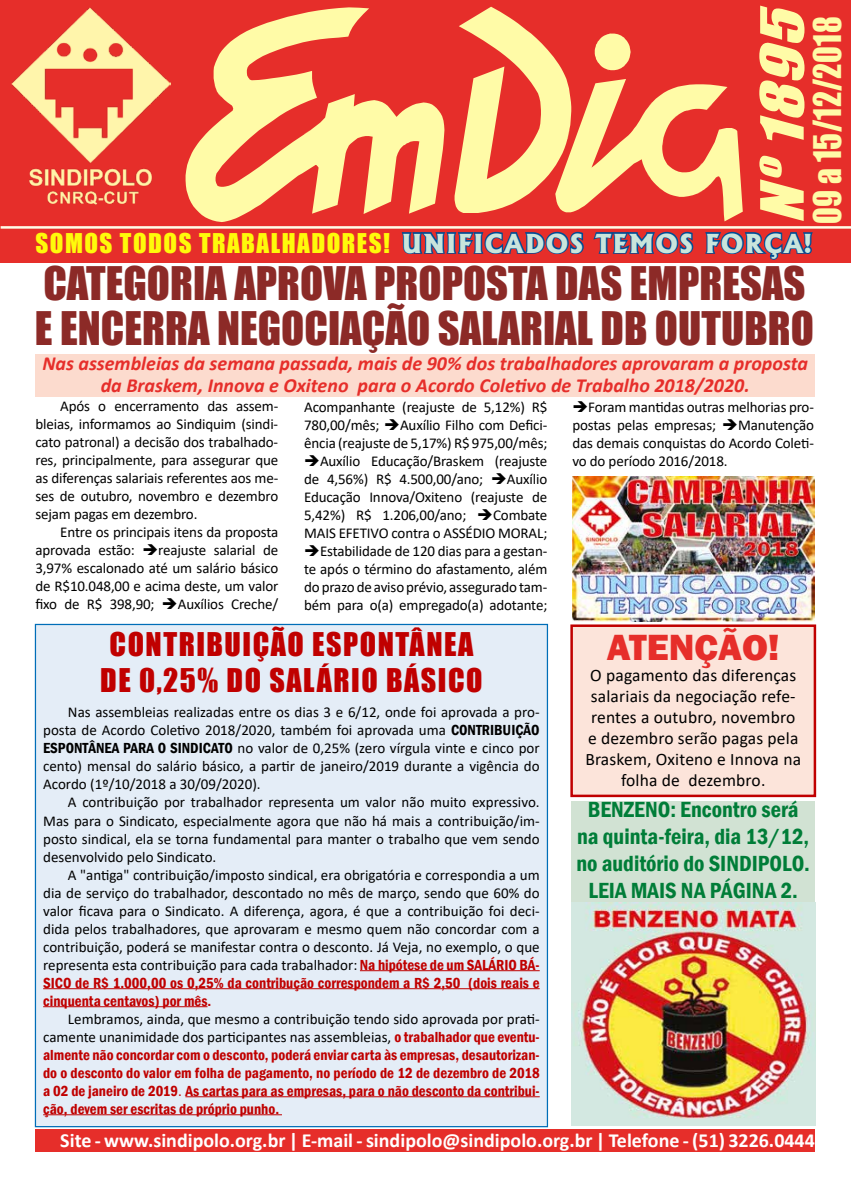
<style>
.page{position:relative;width:851px;height:1177px;background:#fff}
.page>*{position:absolute;margin:0;border:0;box-sizing:border-box;transform-origin:0 0}
.t1{font:italic 55px "Impact";color:#fffba7;scale:1.19 1}
.t2{font:42.5px/45px "Impact";color:#8c2a27}
.t3{font:800 37.5px "Franklin Gothic";color:#e62e2a}
.t4{font:35px "Impact";letter-spacing:.01em;color:#fffba7;scale:.89 1}
.t5{font:30px/36px "Impact";letter-spacing:.05em;color:#c00000;text-align:center}
.t6{font:25px "Impact";letter-spacing:.06em;color:#fffa0a}
.t7{font:600 condensed 22.5px/27px "Franklin Gothic";color:#007d38;text-align:center}
.t8{font:italic 700 20px/22.5px "Calibri";color:#e62e2a;text-align:center}
.t9{font:700 20px "Calibri";color:#fff}
.t10{font:17.5px/21px "Calibri";letter-spacing:.01em;color:#000;text-align:center}
.t11{font:15px/18px "Calibri";letter-spacing:-.01em;color:#000;text-align:justify}
.t12{font:600 condensed 15px/18px "Franklin Gothic";color:#c00000}
.s1{font-family:"Albertus";font-weight:800;color:#c9e5dc}
.s2{font-family:"Franklin Gothic";font-weight:600;font-stretch:condensed}
.s3{font-family:"Franklin Gothic";font-weight:600;font-stretch:condensed;color:#c00000}
.s4{font-family:"Calibri";font-weight:400;font-stretch:normal}
</style>
<div class="page">
<div style="left:1px;top:0;width:849px;height:262px;background:#e62e2a"></div>
<div style="left:35px;top:1129px;width:779px;height:23px;background:#e62e2a"></div>
<svg style="left:401px;top:231px;width:183px;height:24px"></svg>
<svg style="left:593px;top:231px;width:101px;height:24px"></svg>
<svg style="left:705px;top:231px;width:108px;height:29px"></svg>
<hr style="left:1px;top:226px;width:849px;height:3px;background:#fffee9">
<img style="left:11px;top:7px;width:159px;height:198px">
<svg style="left:185px;top:7px;width:259px;height:215px"></svg>
<svg style="left:454px;top:7px;width:288px;height:214px"></svg>
<img style="left:572px;top:477px;width:242px;height:144px">
<div style="left:571px;top:801px;width:243px;height:101px;background:#d1e2d3"></div>
<div style="left:35px;top:624px;width:512px;height:502px;background:#e4edf7"></div>
<hr style="left:360px;top:970px;width:179px;height:1px;background:#c00000">
<hr style="left:43px;top:988px;width:496px;height:1px;background:#c00000">
<hr style="left:43px;top:1006px;width:164px;height:1px;background:#c00000">
<hr style="left:185px;top:1096px;width:354px;height:1px;background:#c00000">
<hr style="left:43px;top:1114px;width:239px;height:1px;background:#c00000">
<div style="left:571px;top:625px;width:243px;height:170px;background:#fce4da"></div>
<div style="left:570px;top:624px;width:246px;height:173px;border:2px solid #c00000"></div>
<img style="left:571px;top:902px;width:244px;height:223px">
<div style="left:35px;top:354px;width:779px;height:43px;background:#fcdbce"></div>
<h1 class="t1" style="left:739px;top:224px;width:197px;rotate:-90deg">Nº1895</h1>
<h3 class="t4" style="left:800px;top:224px;width:234px;rotate:-90deg">09 a 15/12/2018</h3>
<h3 class="t6" style="left:35px;top:223px;width:778px">SOMOS TODOS TRABALHADORES! <span class="s1">UNIFICADOS TEMOS FORÇA!</span></h3>
<h2 class="t2" style="left:35px;top:260px;width:780px">CATEGORIA APROVA PROPOSTA DAS EMPRESAS<br>E ENCERRA NEGOCIAÇÃO SALARIAL DB OUTUBRO</h2>
<h3 class="t8" style="left:42px;top:351px;width:767px">Nas assembleias da semana passada, mais de 90% dos trabalhadores aprovaram a proposta da Braskem, Innova e Oxiteno para o Acordo Coletivo de Trabalho 2018/2020.</h3>
<p class="t11" style="left:35px;top:397px;width:244px;text-indent:25px">Após o encerramento das assem&shy;bleias, informamos ao Sindiquim (sindi&shy;cato patronal) a decisão dos trabalhado&shy;res, principalmente, para assegurar que as diferenças salariais referentes aos me&shy;ses de outubro, novembro e dezembro sejam pagas em dezembro.</p>
<p class="t11" style="left:35px;top:523px;width:244px;text-indent:25px">Entre os principais itens da proposta aprovada estão: ➔reajuste salarial de 3,97% escalonado até um salário básico de R$10.048,00 e acima deste, um valor fixo de R$ 398,90; ➔Auxílios Creche/</p>
<p class="t11" style="left:304px;top:397px;width:245px">Acompanhante (reajuste de 5,12%) R$ 780,00/mês; ➔Auxílio Filho com Defici&shy;ência (reajuste de 5,17%) R$ 975,00/mês;</p>
<p class="t11" style="left:304px;top:451px;width:245px">➔Auxílio Educação/Braskem (reajuste de 4,56%) R$ 4.500,00/ano; ➔Auxílio Educação Innova/Oxiteno (reajuste de 5,42%) R$ 1.206,00/ano; ➔Combate MAIS EFETIVO contra o ASSÉDIO MORAL;</p>
<p class="t11" style="left:304px;top:541px;width:245px">➔Estabilidade de 120 dias para a gestan&shy;te após o término do afastamento, além do prazo de aviso prévio, assegurado tam&shy;bém para o(a) empregado(a) adotante;</p>
<p class="t11" style="left:572px;top:397px;width:243px">➔Foram mantidas outras melhorias pro&shy;postas pelas empresas; ➔Manutenção das demais conquistas do Acordo Coleti&shy;vo do período 2016/2018.</p>
<h3 class="t5" style="left:100px;top:625px;width:383px">CONTRIBUIÇÃO ESPONTÂNEA<br>DE 0,25% DO SALÁRIO BÁSICO</h3>
<p class="t11" style="left:43px;top:703px;width:498px;text-indent:25px">Nas assembleias realizadas entre os dias 3 e 6/12, onde foi aprovada a pro&shy;posta de Acordo Coletivo 2018/2020, também foi aprovada uma <span class="s2">CONTRIBUIÇÃO ESPONTÂNEA PARA O SINDICATO</span> no valor de 0,25% (zero vírgula vinte e cinco por cento) mensal do salário básico, a partir de janeiro/2019 durante a vigência do Acordo (1º/10/2018 a 30/09/2020).</p>
<p class="t11" style="left:43px;top:793px;width:498px;text-indent:25px">A contribuição por trabalhador representa um valor não muito expressivo.<br>Mas para o Sindicato, especialmente agora que não há mais a contribuição/im&shy;posto sindical, ela se torna fundamental para manter o trabalho que vem sendo desenvolvido pelo Sindicato.</p>
<p class="t11" style="left:43px;top:865px;width:498px;text-indent:25px">A "antiga" contribuição/imposto sindical, era obrigatória e correspondia a um dia de serviço do trabalhador, descontado no mês de março, sendo que 60% do valor ficava para o Sindicato. A diferença, agora, é que a contribuição foi deci&shy;dida pelos trabalhadores, que aprovaram e mesmo quem não concordar com a contribuição, poderá se manifestar contra o desconto. Já Veja, no exemplo, o que representa esta contribuição para cada trabalhador: <span class="s3">Na hipótese de um SALÁRIO BÁ-</span></p>
<p class="t12" style="left:43px;top:973px;width:498px">SICO de R$ 1.000,00 os 0,25% da contribução correspondem a R$ 2,50 (dois reais e cinquenta centavos) por mês.</p>
<p class="t11" style="left:43px;top:1009px;width:498px;text-align:right">Lembramos, ainda, que mesmo a contribuição tendo sido aprovada por prati&shy;camente unanimidade dos participantes nas assembleias, <span class="s3">o trabalhador que eventu-</span></p>
<p class="t12" style="left:43px;top:1045px;width:498px;text-align:justify">almente não concordar com o desconto, poderá enviar carta às empresas, desautorizan&shy;do o desconto do valor em folha de pagamento, no período de 12 de dezembro de 2018 a 02 de janeiro de 2019<span class="s4">.</span> As cartas para as empresas, para o não desconto da contribui&shy;ção, devem ser escritas de próprio punho.</p>
<h3 class="t3" style="left:606px;top:623px;width:174px">ATENÇÃO!</h3>
<p class="t10" style="left:585px;top:664px;width:217px">O pagamento das diferenças salariais da negociação refe&shy;rentes a outubro, novembro e dezembro serão pagas pela<br>Braskem, Oxiteno e Innova na folha de dezembro.</p>
<h3 class="t7" style="left:576px;top:795px;width:235px">BENZENO: Encontro será na quinta-feira, dia 13/12, no auditório do SINDIPOLO.<br>LEIA MAIS NA PÁGINA 2.</h3>
<h3 class="t9" style="left:60px;top:1126px;width:756px">Site - www.sindipolo.org.br | E-mail - sindipolo@sindipolo.org.br | Telefone - (51) 3226.0444</h3>
</div>
